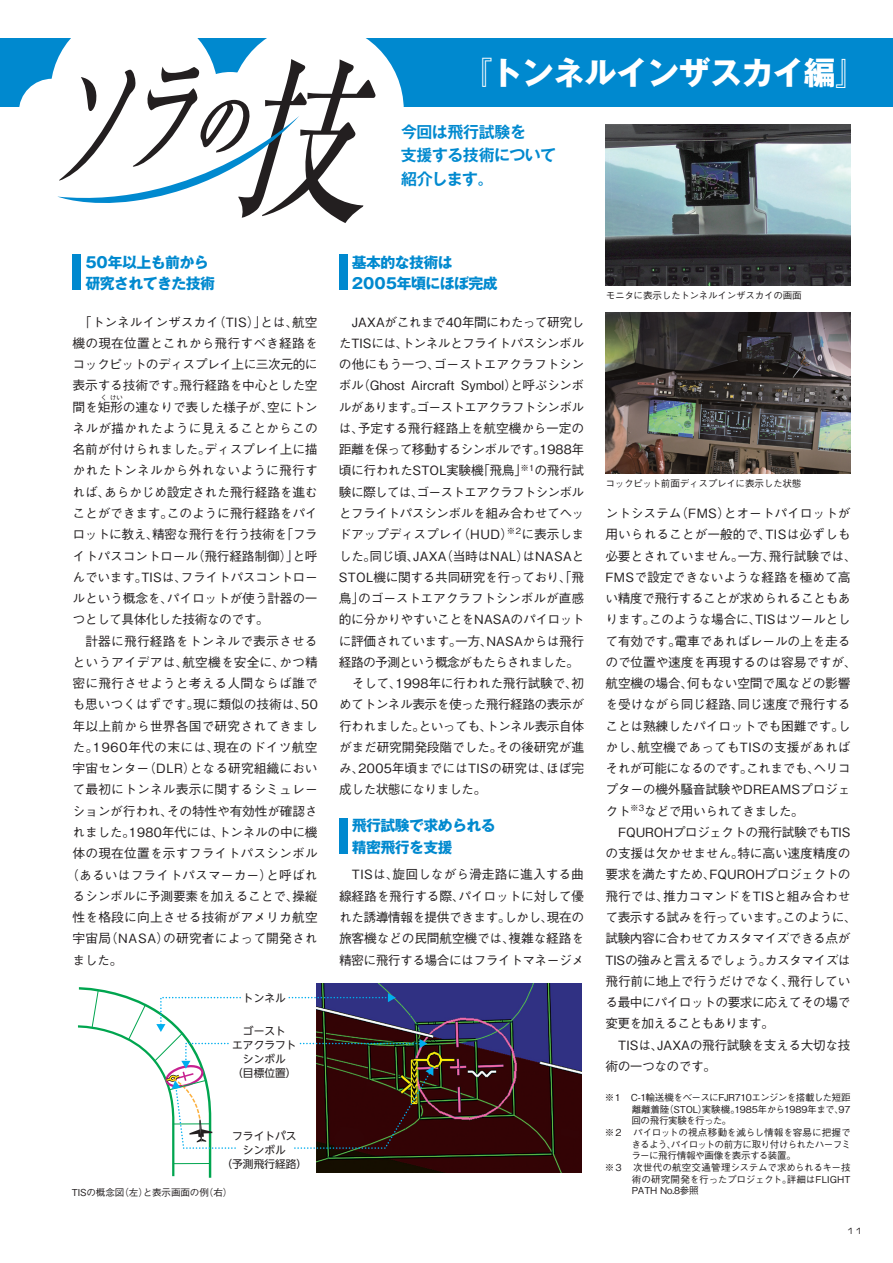
<style>
.page{position:relative;width:893px;height:1263px;background:#fff}
.page>*{position:absolute;margin:0;border:0;box-sizing:border-box;transform-origin:0 0}
.t1{font:700 31.95px "Gothic MB101 Pro";letter-spacing:-.015em;color:#fff}
.t2{font:700 15.9px/23.4px "Gothic MB101 Pro De";letter-spacing:-.03em;color:#0089cf}
.t3{font:700 14.85px/21.3px "Gothic MB101 Pro";letter-spacing:-.035em;color:#0089cf}
.t4{font:500 12.75px/21.3px "Gothic BBB Pro";letter-spacing:-.015em;color:#231f20;text-align:justify}
.t5{font:500 12.75px/21.3px "Gothic BBB Pro";letter-spacing:-.04em;color:#231f20}
.t6{font:500 12.75px "Gothic BBB Pro";letter-spacing:.01em;color:#231f20}
.t7{font:500 12.75px/21.3px "Gothic BBB Pro";letter-spacing:-.035em;color:#231f20}
.t8{font:500 12.75px "Gothic BBB Pro";letter-spacing:-.065em;color:#231f20}
.t9{font:500 12.75px "Gothic BBB Pro";letter-spacing:-.045em;color:#231f20}
.t10{font:500 12.75px "Gothic BBB Pro";letter-spacing:.005em;color:#231f20}
.t11{font:500 12.75px "Gothic BBB Pro";letter-spacing:.025em;color:#231f20}
.t12{font:10.65px/13.8px "UD Shin Go NT Pro";color:#231f20;text-align:center}
.t13{font:500 9.6px "Gothic BBB Pro";letter-spacing:-.025em;color:#231f20}
.t14{font:500 9.6px "Gothic BBB Pro";letter-spacing:-.06em;color:#231f20}
.t15{font:500 9.6px "Gothic BBB Pro";letter-spacing:-.005em;color:#231f20}
.t16{font:500 9.6px "Gothic BBB Pro";letter-spacing:-.045em;color:#231f20}
.t17{font:expanded 8.55px "Square 721 BT";color:#231f20}
.t18{font:500 6.45px "Gothic BBB Pro";color:#231f20}
</style>
<div class="page">
<div style="left:0;top:38px;width:892px;height:69px;background:#0089cf"></div>
<div style="left:50px;top:9px;width:168px;height:168px;background:#fff;border-radius:50%"></div>
<div style="left:229px;top:23px;width:175px;height:174px;background:#fff;border-radius:50%"></div>
<div style="left:19px;top:79px;width:66px;height:66px;background:#fff;border-radius:50%"></div>
<svg style="left:57px;top:59px;width:318px;height:164px"></svg>
<div style="left:340px;top:255px;width:8px;height:35px;background:#0089cf"></div>
<div style="left:72px;top:255px;width:8px;height:35px;background:#0089cf"></div>
<div style="left:340px;top:818px;width:8px;height:36px;background:#0089cf"></div>
<img style="left:316px;top:983px;width:265px;height:189px">
<svg style="left:300px;top:1039px;width:127px;height:9px"></svg>
<svg style="left:289px;top:993px;width:107px;height:9px"></svg>
<svg style="left:78px;top:987px;width:163px;height:191px"></svg>
<svg style="left:294px;top:1067px;width:139px;height:82px"></svg>
<img style="left:605px;top:124px;width:245px;height:162px">
<img style="left:605px;top:312px;width:245px;height:162px">
<h1 class="t1" style="left:460px;top:46px;width:408px">『トンネルインザスカイ編』</h1>
<p class="t2" style="left:401px;top:118px;width:157px">今回は飛行試験を<br>支援する技術について紹介します。</p>
<p class="t3" style="left:85px;top:250px;width:131px">50年以上も前から研究されてきた技術</p>
<p class="t4" style="left:73px;top:310px;width:247px;text-align:center">「トンネルインザスカイ（TIS）」とは、航空機の現在位置とこれから飛行すべき経路をコックピットのディスプレイ上に三次元的に表示する技術です。飛行経路を中心とした空間を矩形の連なりで表した様子が、空にトン</p>
<p class="t18" style="left:101px;top:392px;width:8px">く</p>
<p class="t18" style="left:110px;top:392px;width:14px">けい</p>
<p class="t4" style="left:73px;top:416px;width:247px">ネルが描かれたように見えることからこの名前が付けられました。ディスプレイ上に描かれたトンネルから外れないように飛行すれば、あらかじめ設定された飛行経路を進むことができます。このように飛行経路をパイロットに教え、精密な飛行を行う技術を「フライトパスコントロール（飛行経路制御）」と呼んでいます。TISは、フライトパスコントロールという概念を、パイロットが使う計器の一つとして具体化した技術なのです。</p>
<p class="t6" style="left:85px;top:630px;width:234px">計器に飛行経路をトンネルで表示させる</p>
<p class="t6" style="left:73px;top:652px;width:247px">というアイデアは、航空機を安全に、かつ精</p>
<p class="t6" style="left:73px;top:673px;width:247px">密に飛行させようと考える人間ならば誰で</p>
<p class="t4" style="left:73px;top:692px;width:247px">も思いつくはずです。現に類似の技術は、50</p>
<p class="t6" style="left:73px;top:716px;width:247px">年以上前から世界各国で研究されてきまし</p>
<p class="t11" style="left:73px;top:737px;width:247px">た。1960年代の末には、現在のドイツ航空</p>
<p class="t4" style="left:73px;top:756px;width:246px">宇宙センター（DLR）となる研究組織におい</p>
<p class="t6" style="left:73px;top:779px;width:247px">て最初にトンネル表示に関するシミュレー</p>
<p class="t4" style="left:73px;top:799px;width:247px">ションが行われ、その特性や有効性が確認さ</p>
<p class="t4" style="left:73px;top:820px;width:247px">れました。1980年代には、トンネルの中に機</p>
<p class="t6" style="left:73px;top:843px;width:247px">体の現在位置を示すフライトパスシンボル</p>
<p class="t6" style="left:66px;top:864px;width:253px">（あるいはフライトパスマーカー）と呼ばれ</p>
<p class="t4" style="left:73px;top:884px;width:247px">るシンボルに予測要素を加えることで、操縦</p>
<p class="t6" style="left:73px;top:907px;width:247px">性を格段に向上させる技術がアメリカ航空</p>
<p class="t6" style="left:73px;top:928px;width:246px">宇宙局（NASA）の研究者によって開発され</p>
<p class="t4" style="left:73px;top:947px;width:51px">ました。</p>
<p class="t12" style="left:243px;top:991px;width:44px">トンネル</p>
<p class="t12" style="left:232px;top:1024px;width:66px">ゴースト<br>エアクラフトシンボル<br>（目標位置）</p>
<p class="t12" style="left:221px;top:1129px;width:87px">フライトパス<br>シンボル<br>（予測飛行経路）</p>
<p class="t3" style="left:352px;top:250px;width:147px">基本的な技術は<br>2005年頃にほぼ完成</p>
<p class="t5" style="left:352px;top:310px;width:234px">JAXAがこれまで40年間にわたって研究し</p>
<p class="t9" style="left:339px;top:333px;width:247px">たTISには、トンネルとフライトパスシンボル</p>
<p class="t4" style="left:339px;top:352px;width:247px">の他にもう一つ、ゴーストエアクラフトシン</p>
<p class="t6" style="left:339px;top:375px;width:247px">ボル（Ghost Aircraft Symbol）と呼ぶシンボ</p>
<p class="t8" style="left:339px;top:397px;width:247px">ルがあります。ゴーストエアクラフトシンボル</p>
<p class="t4" style="left:339px;top:416px;width:247px">は、予定する飛行経路上を航空機から一定の</p>
<p class="t9" style="left:339px;top:439px;width:247px">距離を保って移動するシンボルです。1988年</p>
<p class="t7" style="left:339px;top:458px;width:247px">頃に行われたSTOL実験機「飛鳥」<sup>※1</sup>の飛行試</p>
<p class="t8" style="left:339px;top:482px;width:247px">験に際しては、ゴーストエアクラフトシンボル</p>
<p class="t5" style="left:339px;top:501px;width:247px">とフライトパスシンボルを組み合わせてヘッ</p>
<p class="t4" style="left:338px;top:522px;width:247px">ドアップディスプレイ（HUD）<sup>※2</sup>に表示しま</p>
<p class="t10" style="left:338px;top:545px;width:247px">した。同じ頃、JAXA（当時はNAL）はNASAと</p>
<p class="t4" style="left:339px;top:565px;width:247px">STOL機に関する共同研究を行っており、「飛</p>
<p class="t4" style="left:339px;top:586px;width:247px">鳥」のゴーストエアクラフトシンボルが直感</p>
<p class="t7" style="left:339px;top:607px;width:247px">的に分かりやすいことをNASAのパイロット</p>
<p class="t7" style="left:339px;top:628px;width:247px">に評価されています。一方、NASAからは飛行</p>
<p class="t8" style="left:339px;top:652px;width:242px">経路の予測という概念がもたらされました。</p>
<p class="t4" style="left:352px;top:671px;width:234px">そして、1998年に行われた飛行試験で、初</p>
<p class="t5" style="left:339px;top:692px;width:246px">めてトンネル表示を使った飛行経路の表示が</p>
<p class="t5" style="left:339px;top:714px;width:246px">行われました。といっても、トンネル表示自体</p>
<p class="t4" style="left:339px;top:735px;width:247px">がまだ研究開発段階でした。その後研究が進</p>
<p class="t4" style="left:339px;top:756px;width:247px">み、2005年頃までにはTISの研究は、ほぼ完</p>
<p class="t5" style="left:339px;top:777px;width:149px">成した状態になりました。</p>
<p class="t3" style="left:352px;top:813px;width:145px">飛行試験で求められる精密飛行を支援</p>
<p class="t4" style="left:339px;top:862px;width:247px;text-indent:13px">TISは、旋回しながら滑走路に進入する曲線経路を飛行する際、パイロットに対して優れた誘導情報を提供できます。しかし、現在の旅客機などの民間航空機では、複雑な経路を精密に飛行する場合にはフライトマネージメ</p>
<p class="t13" style="left:605px;top:287px;width:198px">モニタに表示したトンネルインザスカイの画面</p>
<p class="t13" style="left:605px;top:475px;width:197px">コックピット前面ディスプレイに表示した状態</p>
<p class="t4" style="left:605px;top:501px;width:253px;text-align:left">ントシステム（FMS）とオートパイロットが用いられることが一般的で、TISは必ずしも必要とされていません。一方、飛行試験では、<br>FMSで設定できないような経路を極めて高い精度で飛行することが求められることもあります。このような場合に、TISはツールとして有効です。電車であればレールの上を走るので位置や速度を再現するのは容易ですが、航空機の場合、何もない空間で風などの影響を受けながら同じ経路、同じ速度で飛行することは熟練したパイロットでも困難です。しかし、航空機であってもTISの支援があればそれが可能になるのです。これまでも、ヘリコプターの機外騒音試験やDREAMSプロジェクト<sup>※3</sup>などで用いられてきました。</p>
<p class="t5" style="left:605px;top:820px;width:253px;text-indent:13px">FQUROHプロジェクトの飛行試験でもTISの支援は欠かせません。特に高い速度精度の要求を満たすため、FQUROHプロジェクトの飛行では、推力コマンドをTISと組み合わせて表示する試みを行っています。このように、試験内容に合わせてカスタマイズできる点が<br>TISの強みと言えるでしょう。カスタマイズは飛行前に地上で行うだけでなく、飛行している最中にパイロットの要求に応えてその場で変更を加えることもあります。</p>
<p class="t7" style="left:605px;top:1032px;width:247px;text-indent:13px">TISは、JAXAの飛行試験を支える大切な技術の一つなのです。</p>
<p class="t14" style="left:604px;top:1089px;width:247px">※１　C-1輸送機をベースにFJR710エンジンを搭載した短距</p>
<p class="t13" style="left:631px;top:1101px;width:220px">離離着陸（STOL）実験機。1985年から1989年まで、97</p>
<p class="t14" style="left:631px;top:1113px;width:101px">回の飛行実験を行った。</p>
<p class="t15" style="left:604px;top:1125px;width:247px">※２　パイロットの視点移動を減らし情報を容易に把握で</p>
<p class="t14" style="left:631px;top:1136px;width:221px">きるよう、パイロットの前方に取り付けられたハーフミ</p>
<p class="t16" style="left:631px;top:1148px;width:166px">ラーに飛行情報や画像を表示する装置。</p>
<p class="t13" style="left:604px;top:1160px;width:247px">※３　次世代の航空交通管理システムで求められるキー技</p>
<p class="t15" style="left:631px;top:1171px;width:220px">術の研究開発を行ったプロジェクト。詳細はFLIGHT</p>
<p class="t13" style="left:72px;top:1184px;width:162px">TISの概念図（左）と表示画面の例（右）</p>
<p class="t13" style="left:631px;top:1183px;width:69px">PATH No.8参照</p>
<p class="t17" style="left:846px;top:1226px;width:18px">11</p>
</div>
